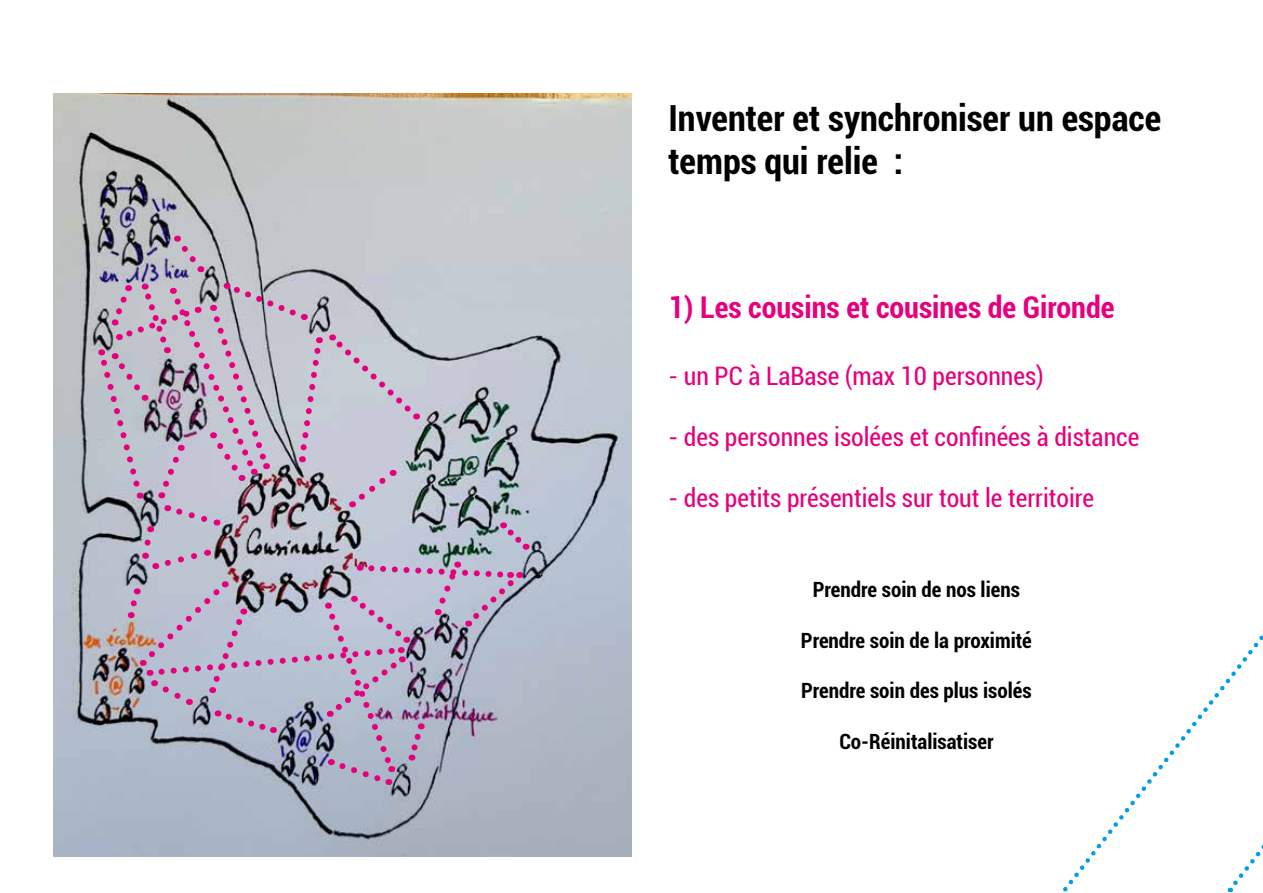
<style>
.page{position:relative;width:1263px;height:893px;background:#fff}
.page>*{position:absolute;margin:0;border:0;box-sizing:border-box;transform-origin:0 0}
.t1{font:700 condensed 36px/43.2px "Roboto";color:#000}
.t2{font:700 condensed 30px "Roboto";color:#e6007d}
.t3{font:condensed 25.5px "Roboto";color:#e6007d}
.t4{font:700 condensed 21px "Roboto";color:#000}
</style>
<div class="page">
<img style="left:53px;top:94px;width:578px;height:762px">
<svg style="left:95px;top:280px;width:435px;height:508px;background:#afadbd"></svg>
<svg style="left:176px;top:236px;width:29px;height:36px"></svg>
<svg style="left:1063px;top:678px;width:168px;height:215px"></svg>
<svg style="left:1229px;top:635px;width:34px;height:257px"></svg>
<h1 class="t1" style="left:668px;top:95px;width:494px">Inventer et synchroniser un espace temps qui relie :</h1>
<p class="t2" style="left:668px;top:287px;width:447px">1) Les cousins et cousines de Gironde</p>
<p class="t3" style="left:668px;top:358px;width:377px">- un PC à LaBase (max 10 personnes)</p>
<p class="t3" style="left:668px;top:419px;width:472px">- des personnes isolées et confinées à distance</p>
<p class="t3" style="left:668px;top:481px;width:427px">- des petits présentiels sur tout le territoire</p>
<p class="t4" style="left:813px;top:575px;width:209px">Prendre soin de nos liens</p>
<p class="t4" style="left:801px;top:626px;width:232px">Prendre soin de la proximité</p>
<p class="t4" style="left:801px;top:676px;width:232px">Prendre soin des plus isolés</p>
<p class="t4" style="left:839px;top:726px;width:156px">Co-Réinitalisatiser</p>
</div>
